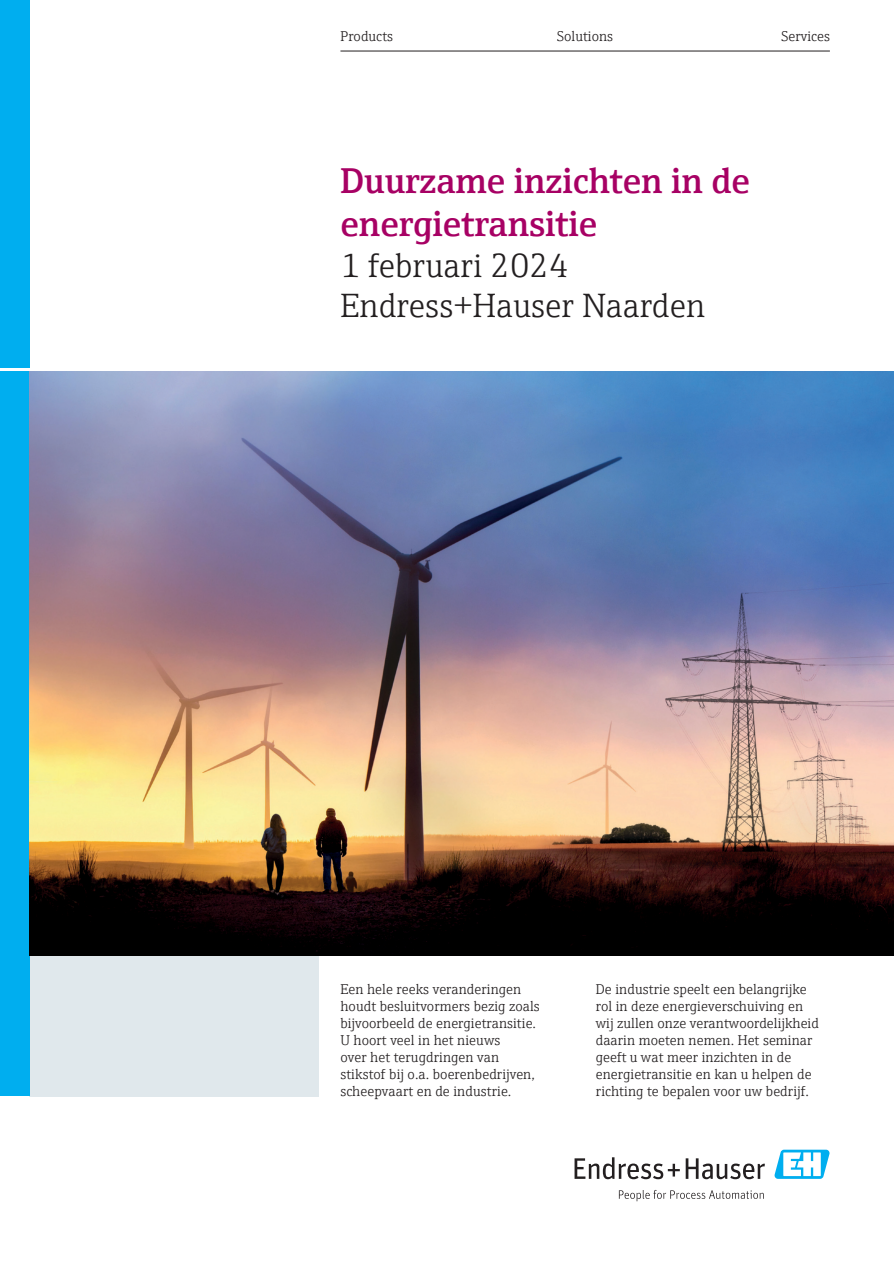
<style>
.page{position:relative;width:894px;height:1263px;background:#fff}
.page>*{position:absolute;margin:0;border:0;box-sizing:border-box;transform-origin:0 0}
.t1{font:600 36px/43.2px "E+H Serif";letter-spacing:-.005em;color:#a70164}
.t2{font:300 33.75px/40.5px "E+H Serif";color:#231f20}
.t3{font:300 14.25px/17px "E+H Serif";letter-spacing:.005em;color:#231f20}
</style>
<div class="page">
<div style="left:30px;top:371px;width:289px;height:725px;background:#e0e8ec"></div>
<svg style="left:574px;top:1157px;width:105px;height:22px"></svg>
<svg style="left:685px;top:1158px;width:79px;height:21px"></svg>
<svg style="left:618px;top:1190px;width:145px;height:11px"></svg>
<svg style="left:774px;top:1150px;width:55px;height:29px"></svg>
<div style="left:0;top:0;width:30px;height:1096px;background:#00aeef"></div>
<hr style="left:0;top:369px;width:32px;height:2px;background:#fff">
<hr style="left:340px;top:51px;width:489px;height:1px;background:#231f20">
<img style="left:30px;top:371px;width:863px;height:585px">
<p class="t3" style="left:340px;top:29px;width:54px">Products</p>
<p class="t3" style="left:557px;top:29px;width:57px">Solutions</p>
<p class="t3" style="left:781px;top:29px;width:50px">Services</p>
<h1 class="t1" style="left:340px;top:161px;width:411px">Duurzame inzichten in de energietransitie</h1>
<h2 class="t2" style="left:340px;top:247px;width:366px">1 februari 2024<br>Endress+Hauser Naarden</h2>
<p class="t3" style="left:340px;top:981px;width:201px">Een hele reeks veranderingen houdt besluitvormers bezig zoals bijvoorbeeld de energietransitie.<br>U hoort veel in het nieuws<br>over het terugdringen van stikstof bij o.a. boerenbedrijven, scheepvaart en de industrie.</p>
<p class="t3" style="left:595px;top:981px;width:224px">De industrie speelt een belangrijke rol in deze energieverschuiving en wij zullen onze verantwoordelijkheid daarin moeten nemen. Het seminar geeft u wat meer inzichten in de energietransitie en kan u helpen de richting te bepalen voor uw bedrijf.</p>
</div>
